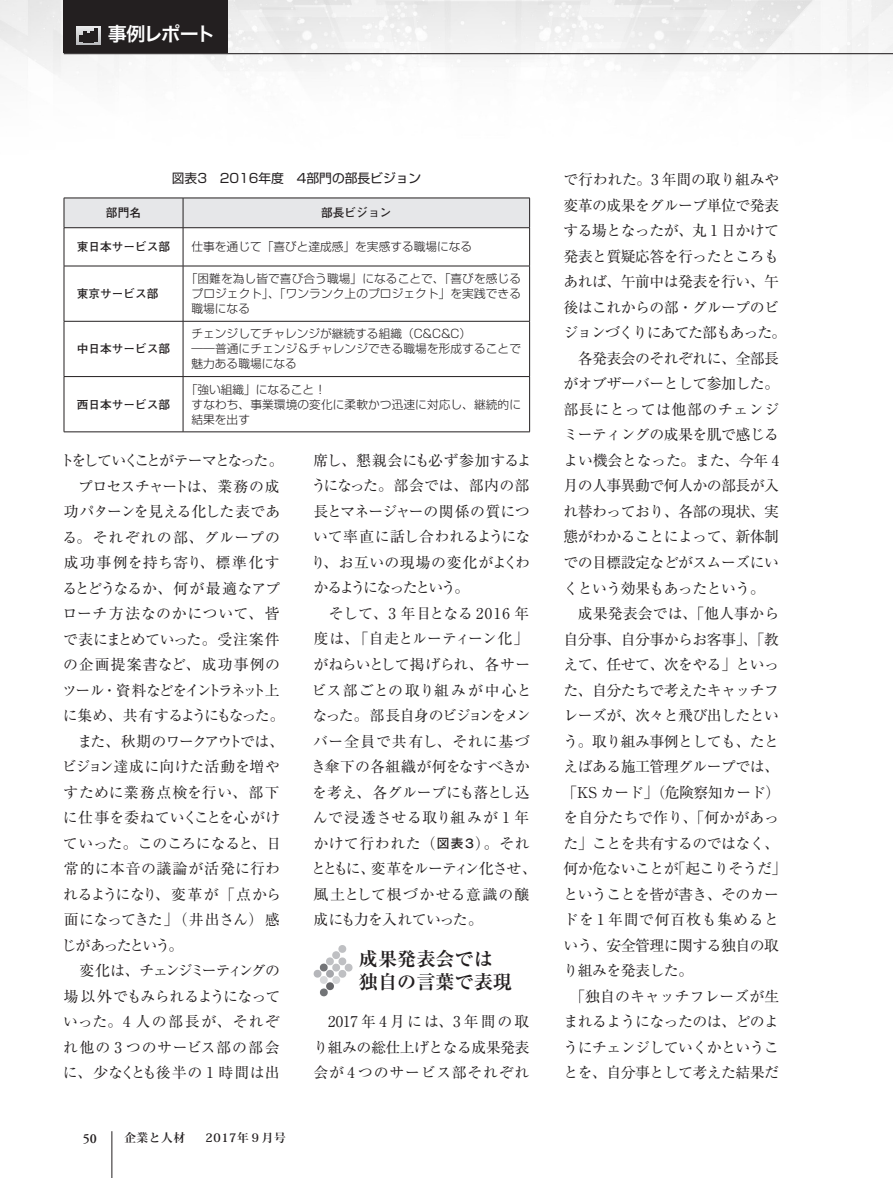
<style>
.page{position:relative;width:893px;height:1178px;background:#fff}
.page>*{position:absolute;margin:0;border:0;box-sizing:border-box;transform-origin:0 0}
.t1{font:700 19.2px/23.4px "Ryumin Pro";color:#231f20}
.t2{font:19.2px "Hira Kaku Pro W6";letter-spacing:-.085em;color:#fff}
.t3{font:14.85px/25.5px "Ryumin Pro";letter-spacing:-.035em;color:#231f20;text-align:justify}
.t4{font:14.85px/25.5px "Ryumin Pro";letter-spacing:-.01em;color:#231f20}
.t5{font:14.85px/25.5px "Ryumin Pro";color:#231f20}
.t6{font:600 13.8px "Adobe Garamond Pro";color:#231f20}
.t7{font:12.75px "Shin Go Pro";color:#231f20}
.t8{font:300 11.7px/14.9px "Shin Go Pro";letter-spacing:.005em;color:#231f20}
.t9{font:700 11.7px "Futo Go B101 Pro";color:#231f20}
.t10{font:700 11.7px "Koz Min Pro";letter-spacing:.05em;color:#231f20}
.s1{font-family:"Futo Go B101 Pro";font-weight:700;font-size:12.75px}
</style>
<div class="page">
<img style="left:0;top:0;width:893px;height:75px">
<hr style="left:112px;top:1131px;width:1px;height:47px;background:#231f20">
<div style="left:64px;top:0;width:164px;height:53px;background:#231f20"></div>
<svg style="left:76px;top:26px;width:25px;height:19px"></svg>
<hr style="left:64px;top:53px;width:829px;height:1px;background:#231f20">
<svg style="left:313px;top:945px;width:40px;height:52px"></svg>
<svg style="left:65px;top:228px;width:464px;height:204px"></svg>
<div style="left:64px;top:198px;width:466px;height:29px;background:#e6e7e9"></div>
<hr style="left:64px;top:227px;width:119px;height:1px;background:#231f20">
<hr style="left:64px;top:228px;width:1px;height:38px;background:#231f20">
<hr style="left:183px;top:227px;width:347px;height:1px;background:#231f20">
<hr style="left:183px;top:228px;width:1px;height:38px;background:#231f20">
<hr style="left:529px;top:228px;width:1px;height:38px;background:#231f20">
<hr style="left:64px;top:266px;width:119px;height:1px;background:#231f20">
<hr style="left:64px;top:266px;width:1px;height:55px;background:#231f20">
<hr style="left:183px;top:266px;width:347px;height:1px;background:#231f20">
<hr style="left:183px;top:266px;width:1px;height:55px;background:#231f20">
<hr style="left:529px;top:266px;width:1px;height:55px;background:#231f20">
<hr style="left:64px;top:321px;width:119px;height:1px;background:#231f20">
<hr style="left:64px;top:321px;width:1px;height:55px;background:#231f20">
<hr style="left:183px;top:321px;width:347px;height:1px;background:#231f20">
<hr style="left:183px;top:321px;width:1px;height:55px;background:#231f20">
<hr style="left:529px;top:321px;width:1px;height:55px;background:#231f20">
<hr style="left:64px;top:376px;width:119px;height:1px;background:#231f20">
<hr style="left:64px;top:377px;width:1px;height:55px;background:#231f20">
<hr style="left:183px;top:376px;width:347px;height:1px;background:#231f20">
<hr style="left:183px;top:377px;width:1px;height:55px;background:#231f20">
<hr style="left:529px;top:377px;width:1px;height:55px;background:#231f20">
<hr style="left:64px;top:432px;width:119px;height:1px;background:#231f20">
<hr style="left:183px;top:432px;width:347px;height:1px;background:#231f20">
<p class="t2" style="left:108px;top:16px;width:109px">事例レポート</p>
<p class="t7" style="left:172px;top:168px;width:251px">図表3　2016年度　4部門の部長ビジョン</p>
<p class="t9" style="left:106px;top:203px;width:37px">部門名</p>
<p class="t9" style="left:321px;top:203px;width:72px">部長ビジョン</p>
<p class="t9" style="left:77px;top:237px;width:95px">東日本サービス部</p>
<p class="t8" style="left:192px;top:238px;width:282px">仕事を通じて「喜びと達成感」を実感する職場になる</p>
<p class="t9" style="left:77px;top:284px;width:95px">東京サービス部　</p>
<p class="t8" style="left:192px;top:270px;width:331px;text-align:justify;text-indent:-6px">「困難を為し皆で喜び合う職場」になることで、「喜びを感じるプロジェクト」、「ワンランク上のプロジェクト」を実践できる職場になる</p>
<p class="t9" style="left:77px;top:340px;width:95px">中日本サービス部</p>
<p class="t9" style="left:77px;top:395px;width:95px">西日本サービス部</p>
<p class="t8" style="left:192px;top:325px;width:331px">チェンジしてチャレンジが継続する組織（C&amp;C&amp;C）<br>――普通にチェンジ＆チャレンジできる職場を形成することで魅力ある職場になる</p>
<p class="t8" style="left:192px;top:380px;width:331px;text-indent:-6px">「強い組織」になること！<br>すなわち、事業環境の変化に柔軟かつ迅速に対応し、継続的に結果を出す</p>
<p class="t4" style="left:60px;top:447px;width:227px">トをしていくことがテーマとなった。　プロセスチャートは、業務の成功パターンを見える化した表である。それぞれの部、グループの成功事例を持ち寄り、標準化するとどうなるか、何が最適なアプローチ方法なのかについて、皆で表にまとめていった。受注案件の企画提案書など、成功事例のツール・資料などをイントラネット上に集め、共有するようにもなった。　また、秋期のワークアウトでは、ビジョン達成に向けた活動を増やすために業務点検を行い、部下に仕事を委ねていくことを心がけていった。このころになると、日常的に本音の議論が活発に行われるようになり、変革が「点から面になってきた」（井出さん）感じがあったという。<br>　変化は、チェンジミーティングの場以外でもみられるようになっていった。4 人の部長が、それぞれ他の 3 つのサービス部の部会に、少なくとも後半の 1 時間は出</p>
<p class="t5" style="left:311px;top:447px;width:228px">席し、懇親会にも必ず参加するようになった。部会では、部内の部長とマネージャーの関係の質について率直に話し合われるようになり、お互いの現場の変化がよくわかるようになったという。<br>　そして、3 年目となる 2016 年度は、「自走とルーティーン化」がねらいとして掲げられ、各サービス部ごとの取り組みが中心となった。部長自身のビジョンをメンバー全員で共有し、それに基づき傘下の各組織が何をなすべきかを考え、各グループにも落とし込んで浸透させる取り組みが 1 年かけて行われた（<span class="s1">図表３</span>）。それとともに、変革をルーティン化させ、風土として根づかせる意識の醸成にも力を入れていった。</p>
<p class="t1" style="left:359px;top:946px;width:155px">成果発表会では独自の言葉で表現</p>
<p class="t3" style="left:314px;top:1008px;width:217px">　2017年4月には、3年間の取り組みの総仕上げとなる成果発表会が 4 つのサービス部それぞれ</p>
<p class="t6" style="left:83px;top:1130px;width:16px">50</p>
<p class="t10" style="left:124px;top:1129px;width:163px">企業と人材 　2017年９月号</p>
<p class="t3" style="left:562px;top:166px;width:226px;text-align:left">で行われた。3 年間の取り組みや変革の成果をグループ単位で発表する場となったが、丸 1 日かけて発表と質疑応答を行ったところもあれば、午前中は発表を行い、午後はこれからの部・グループのビジョンづくりにあてた部もあった。　各発表会のそれぞれに、全部長がオブザーバーとして参加した。部長にとっては他部のチェンジミーティングの成果を肌で感じるよい機会となった。また、今年 4月の人事異動で何人かの部長が入れ替わっており、各部の現状、実態がわかることによって、新体制での目標設定などがスムーズにいくという効果もあったという。<br>　成果発表会では、「他人事から自分事、自分事からお客事」、「教えて、任せて、次をやる」といった、自分たちで考えたキャッチフレーズが、次々と飛び出したという。取り組み事例としても、たとえばある施工管理グループでは、「KS カード」（危険察知カード）を自分たちで作り、「何かがあった」ことを共有するのではなく、何か危ないことが「起こりそうだ」ということを皆が書き、そのカードを 1 年間で何百枚も集めるという、安全管理に関する独自の取り組みを発表した。<br>　「独自のキャッチフレーズが生まれるようになったのは、どのようにチェンジしていくかということを、自分事として考えた結果だ</p>
</div>
